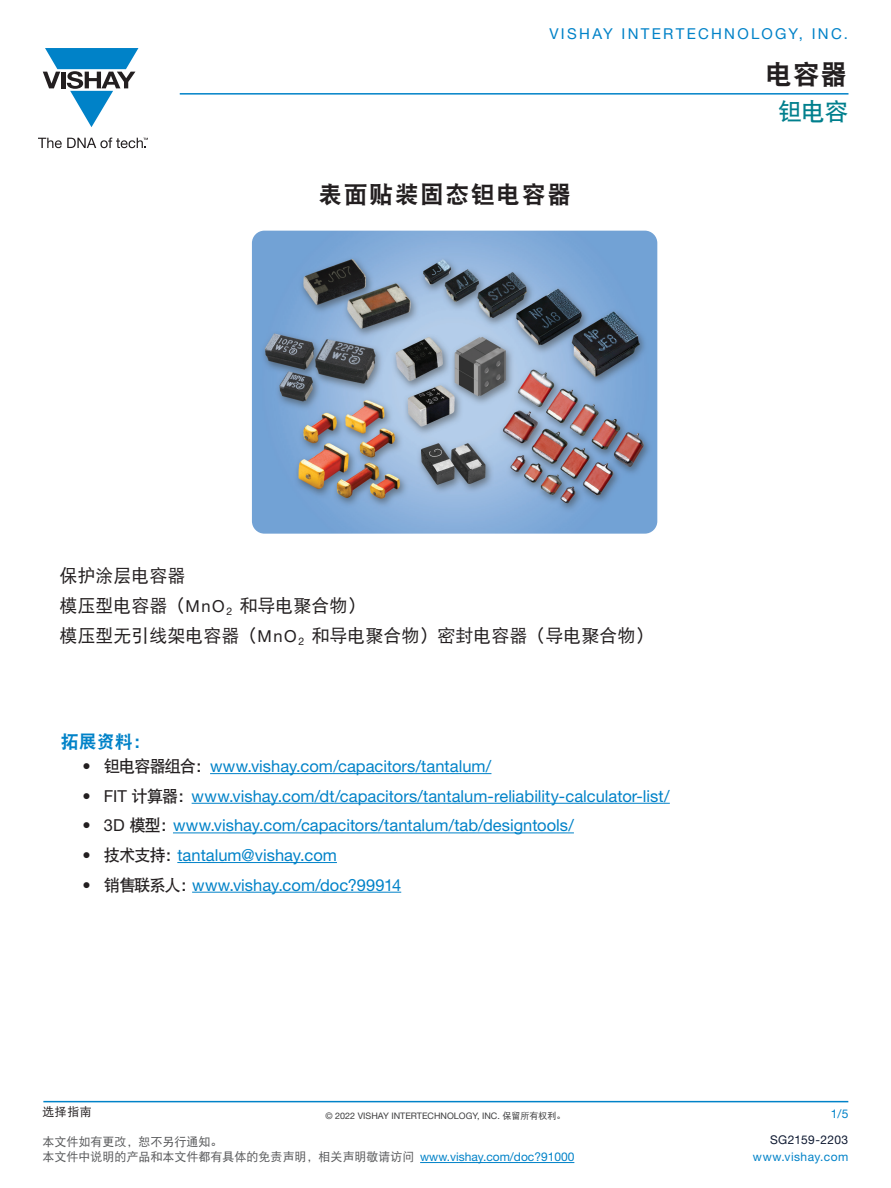
<style>
.page{position:relative;width:891px;height:1188px;background:#fff}
.page>*{position:absolute;margin:0;border:0;box-sizing:border-box;transform-origin:0 0}
.t1{font:27px "DFP Hei W9";color:#231f20}
.t2{font:24px "DFP Hei W9";letter-spacing:.06em;color:#231f20}
.t3{font:24px "DFP Hei W7";color:#007f8d}
.t4{font:18px/30px "DFP Hei W5";color:#231f20}
.t5{font:18px "DFP Hei W9";color:#0082c8}
.t6{font:16.5px "Helvetica Neue LT Std";color:#0082c8}
.t7{font:15px "Helvetica Neue LT Std";letter-spacing:.155em;color:#0082c8}
.t8{font:12px/15px "DFP Hei W5";color:#57585a}
.t9{font:12px "Helvetica Neue LT Std";letter-spacing:.04em;color:#0082c8}
.t10{font:12px "Helvetica Neue LT Std";letter-spacing:.03em;color:#0e1931}
.t11{font:12px "DFP Hei W5";color:#231f20}
.t12{font:9px "Helvetica Neue LT Std";color:#3e3e3f}
.s1{font-family:"Helvetica Neue LT Std";font-size:16.5px}
.s2{color:#231f20}
.s3{font-family:"DFP Hei W7";color:#231f20}
.s4{font-family:"DFP Hei W5"}
.s5{font-family:"Helvetica Neue LT Std";color:#0082c8}
</style>
<div class="page">
<hr style="left:180px;top:93px;width:669px;height:2px;background:#0082c8">
<svg style="left:43px;top:48px;width:95px;height:79px"></svg>
<svg style="left:38px;top:138px;width:110px;height:10px"></svg>
<hr style="left:420px;top:1162px;width:154px;height:1px;background:#0082c8">
<hr style="left:43px;top:1101px;width:805px;height:1px;background:#0082c8">
<hr style="left:210px;top:773px;width:281px;height:1px;background:#0082c8">
<hr style="left:192px;top:803px;width:478px;height:1px;background:#0082c8">
<hr style="left:173px;top:832px;width:401px;height:1px;background:#0082c8">
<hr style="left:177px;top:862px;width:160px;height:1px;background:#0082c8">
<hr style="left:192px;top:892px;width:209px;height:1px;background:#0082c8">
<img style="left:252px;top:231px;width:405px;height:303px">
<p class="t7" style="left:549px;top:25px;width:300px">VISHAY INTERTECHNOLOGY, INC.</p>
<h1 class="t1" style="left:765px;top:60px;width:83px">电容器</h1>
<h2 class="t2" style="left:319px;top:181px;width:254px">表面贴装固态钽电容器</h2>
<h2 class="t3" style="left:778px;top:98px;width:72px">钽电容</h2>
<p class="t4" style="left:59px;top:560px;width:596px">保护涂层电容器<br>模压型电容器（<span class="s1">MnO</span> <sub>2</sub> 和导电聚合物）<br>模压型无引线架电容器（<span class="s1">MnO</span> <sub>2</sub> 和导电聚合物）密封电容器（导电聚合物）</p>
<p class="t5" style="left:61px;top:732px;width:91px">拓展资料：</p>
<p class="t6" style="left:82px;top:756px;width:411px"><span class="s2">•</span> <span class="s3">钽电容器组合：</span>www.vishay.com/capacitors/tantalum/</p>
<p class="t6" style="left:82px;top:786px;width:589px"><span class="s2">• FIT</span> <span class="s3">计算器：</span>www.vishay.com/dt/capacitors/tantalum-reliability-calculator-list/</p>
<p class="t6" style="left:82px;top:816px;width:493px"><span class="s2">• 3D</span> <span class="s3">模型：</span>www.vishay.com/capacitors/tantalum/tab/designtools/</p>
<p class="t6" style="left:82px;top:845px;width:256px"><span class="s2">•</span> <span class="s3">技术支持：</span>tantalum@vishay.com</p>
<p class="t6" style="left:82px;top:875px;width:320px"><span class="s2">•</span> <span class="s3">销售联系人：</span>www.vishay.com/doc?99914</p>
<p class="t11" style="left:43px;top:1105px;width:51px">选择指南</p>
<p class="t12" style="left:326px;top:1111px;width:241px">© 2022 VISHAY INTERTECHNOLOGY, INC. <span class="s4">保留所有权利。</span></p>
<p class="t9" style="left:831px;top:1106px;width:19px">1/5</p>
<p class="t8" style="left:43px;top:1134px;width:533px">本文件如有更改，恕不另行通知。<br>本文件中说明的产品和本文件都有具体的免责声明，相关声明敬请访问 <span class="s5">www.vishay.com/doc?91000</span></p>
<p class="t10" style="left:770px;top:1133px;width:80px">SG2159-2203</p>
<p class="t9" style="left:753px;top:1150px;width:97px">www.vishay.com</p>
</div>
